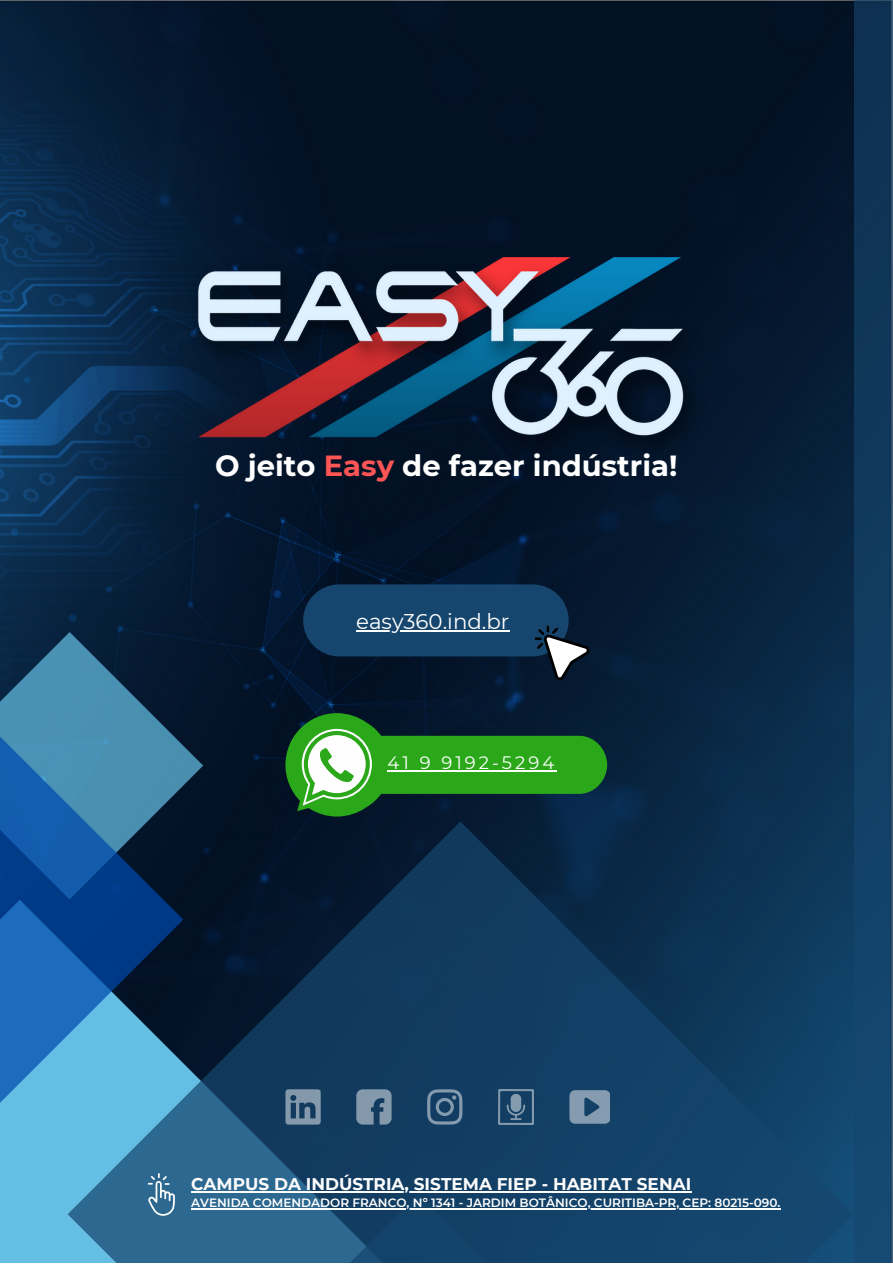
<style>
.page{position:relative;width:893px;height:1264px;background:#fff}
.page>*{position:absolute;margin:0;border:0;box-sizing:border-box;transform-origin:0 0}
.t1{font:700 29.1px "Montserrat";color:#fff}
.t2{font:21.3px "Montserrat";color:#fff}
.t3{font:18px "Montserrat";letter-spacing:.165em;color:#fff}
.t4{font:700 16.95px "Montserrat";color:#fefdfe}
.t5{font:600 12px "Montserrat";color:#fff}
.s1{color:#ff5554}
</style>
<div class="page">
<img style="left:0;top:0;width:853px;height:821px">
<div style="left:0;top:1183px;width:68px;height:79px;background:#65bfe4"></div>
<svg style="left:0;top:632px;width:203px;height:189px;background:#0d2841"></svg>
<svg style="left:0;top:656px;width:183px;height:527px;background:#3277aa"></svg>
<svg style="left:68px;top:821px;width:785px;height:441px;background:#154063"></svg>
<svg style="left:219px;top:1194px;width:399px;height:68px;background:#1e5076"></svg>
<div style="left:853px;top:0;width:39px;height:1262px;background:linear-gradient(to bottom,#0d2f4f,#154a74)"></div>
<img style="left:181px;top:257px;width:530px;height:210px">
<div style="left:303px;top:584px;width:265px;height:72px;background:#16466e;border-radius:36px"></div>
<svg style="left:534px;top:625px;width:55px;height:55px"></svg>
<hr style="left:356px;top:630px;width:153px;height:1px;background:#fff">
<svg style="left:148px;top:1173px;width:27px;height:42px"></svg>
<hr style="left:191px;top:1191px;width:500px;height:1px;background:#fefdfe">
<hr style="left:191px;top:1208px;width:589px;height:1px;background:#fff">
<svg style="left:285px;top:713px;width:322px;height:103px;background:#2f7b37"></svg>
<hr style="left:387px;top:770px;width:170px;height:1px;background:#fff">
<svg style="left:285px;top:1089px;width:35px;height:35px"></svg>
<svg style="left:356px;top:1089px;width:35px;height:35px"></svg>
<svg style="left:427px;top:1089px;width:35px;height:35px"></svg>
<img style="left:498px;top:1088px;width:35px;height:36px">
<svg style="left:506px;top:1093px;width:19px;height:27px"></svg>
<svg style="left:569px;top:1090px;width:41px;height:33px"></svg>
<p class="t1" style="left:215px;top:448px;width:463px">O jeito <span class="s1">Easy</span> de fazer indústria!</p>
<p class="t2" style="left:356px;top:608px;width:155px">easy360.ind.br</p>
<p class="t3" style="left:387px;top:751px;width:168px">41 9 9192-5294</p>
<p class="t4" style="left:191px;top:1173px;width:501px">CAMPUS DA INDÚSTRIA, SISTEMA FIEP - HABITAT SENAI</p>
<p class="t5" style="left:191px;top:1195px;width:590px">AVENIDA COMENDADOR FRANCO, Nº 1341 - JARDIM BOTÂNICO, CURITIBA-PR, CEP: 80215-090.</p>
</div>
